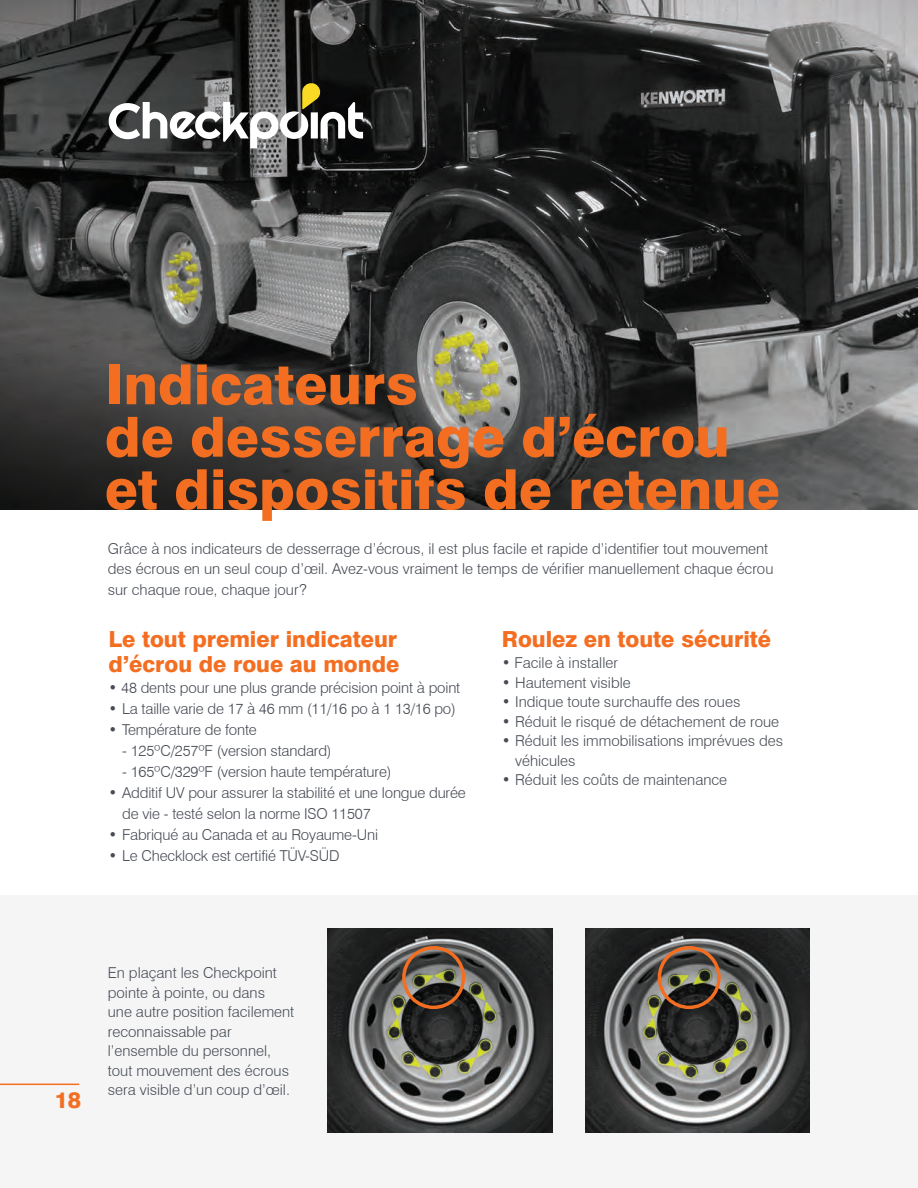
<style>
.page{position:relative;width:918px;height:1188px;background:#fff}
.page>*{position:absolute;margin:0;border:0;box-sizing:border-box;transform-origin:0 0}
.t1{font:800 55.35px/52.3px "Swiss 721 BT";color:#f36e21}
.t2{font:800 22.5px "Swiss 721 BT";color:#f36e21}
.t3{font:800 22.2px/24px "Swiss 721 BT";color:#f36e21}
.t4{font:300 15px/19.5px "Swiss 721 BT";color:#464b54}
</style>
<div class="page">
<div style="left:0;top:895px;width:918px;height:293px;background:#f5f5f6"></div>
<img style="left:0;top:0;width:918px;height:509px">
<img style="left:328px;top:929px;width:225px;height:203px">
<div style="left:402px;top:946px;width:63px;height:63px;border:3px solid #f36e21;border-radius:50%"></div>
<img style="left:585px;top:929px;width:225px;height:203px">
<div style="left:658px;top:946px;width:63px;height:63px;border:3px solid #f36e21;border-radius:50%"></div>
<svg style="left:109px;top:82px;width:254px;height:66px"></svg>
<hr style="left:0;top:1084px;width:79px;height:1px;background:#f36e21">
<p class="t1" style="left:105px;top:358px;width:677px">Indicateurs<br>de desserrage d’écrou et dispositifs de retenue</p>
<p class="t4" style="left:108px;top:539px;width:667px">Grâce à nos indicateurs de desserrage d’écrous, il est plus facile et rapide d’identifier tout mouvement des écrous en un seul coup d’œil. Avez-vous vraiment le temps de vérifier manuellement chaque écrou</p>
<p class="t4" style="left:108px;top:580px;width:201px">sur chaque roue, chaque jour?</p>
<p class="t3" style="left:109px;top:627px;width:292px">Le tout premier indicateur d’écrou de roue au monde</p>
<p class="t4" style="left:109px;top:677px;width:353px">• 48 dents pour une plus grande précision point à point</p>
<p class="t4" style="left:109px;top:698px;width:349px">• La taille varie de 17 à 46 mm (11/16 po à 1 13/16 po)</p>
<p class="t4" style="left:109px;top:719px;width:150px">• Température de fonte</p>
<p class="t4" style="left:122px;top:740px;width:211px">- 125ºC/257ºF (version standard)</p>
<p class="t4" style="left:122px;top:761px;width:271px">- 165ºC/329ºF (version haute température)</p>
<p class="t4" style="left:122px;top:782px;width:345px;line-height:21px;text-indent:-14px">• Additif UV pour assurer la stabilité et une longue durée de vie - testé selon la norme ISO 11507</p>
<p class="t4" style="left:109px;top:824px;width:271px">• Fabriqué au Canada et au Royaume-Uni</p>
<p class="t4" style="left:109px;top:845px;width:232px">• Le Checklock est certifié TÜV-SÜD</p>
<p class="t3" style="left:502px;top:627px;width:271px">Roulez en toute sécurité</p>
<p class="t4" style="left:502px;top:653px;width:118px">• Facile à installer</p>
<p class="t4" style="left:502px;top:673px;width:131px">• Hautement visible</p>
<p class="t4" style="left:502px;top:692px;width:240px">• Indique toute surchauffe des roues</p>
<p class="t4" style="left:502px;top:712px;width:279px">• Réduit le risqué de détachement de roue</p>
<p class="t4" style="left:515px;top:731px;width:270px;text-indent:-14px">• Réduit les immobilisations imprévues des véhicules</p>
<p class="t4" style="left:502px;top:770px;width:227px">• Réduit les coûts de maintenance</p>
<p class="t2" style="left:54px;top:1086px;width:28px">18</p>
<p class="t4" style="left:108px;top:963px;width:188px">En plaçant les Checkpoint pointe à pointe, ou dans<br>une autre position facilement reconnaissable par l’ensemble du personnel, tout mouvement des écrous sera visible d’un coup d’œil.</p>
</div>
